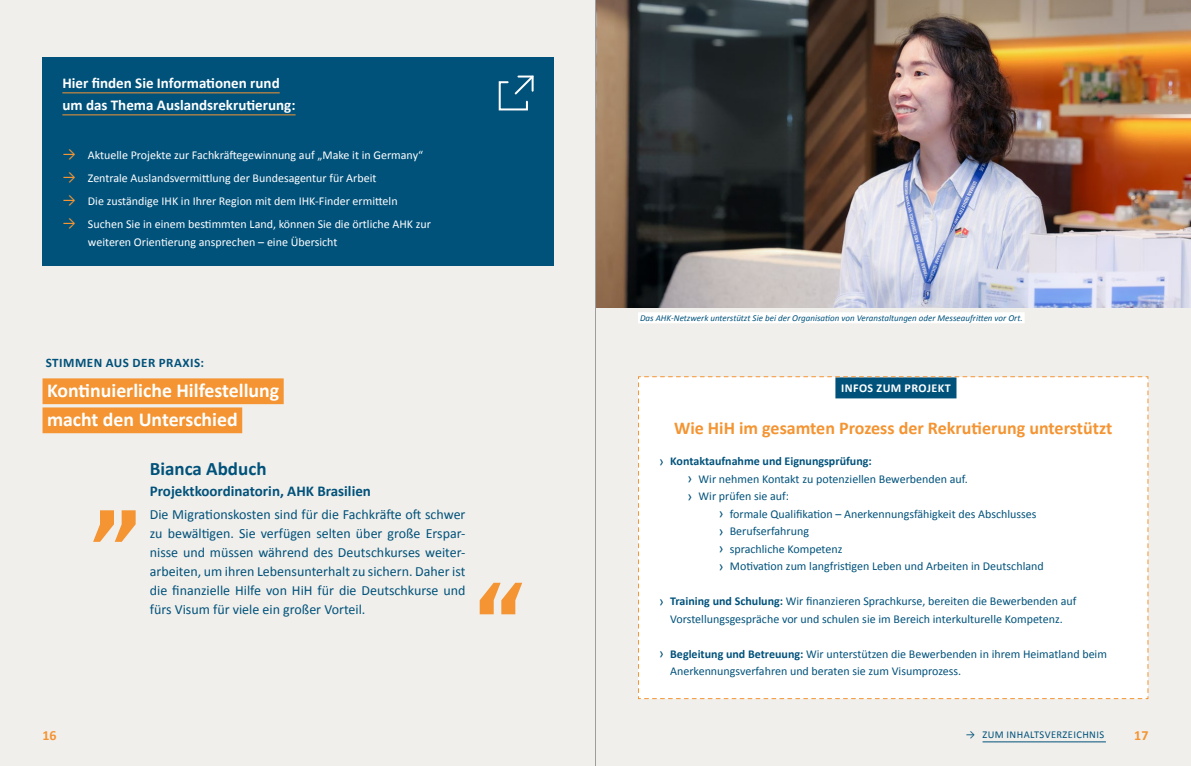
<style>
.page{position:relative;width:1191px;height:766px;background:#fff}
.page>*{position:absolute;margin:0;border:0;box-sizing:border-box;transform-origin:0 0}
.t1{font:700 19.8px/29px "Calibri";color:#fff}
.t2{font:700 19px "Calibri";color:#00527b}
.t3{font:700 18px "Calibri";color:#f49432}
.t4{font:700 15px/22px "Calibri";color:#fff}
.t5{font:700 15px "Calibri";color:#00527b}
.t6{font:14px/19px "Calibri";color:#00527b;text-align:justify}
.t7{font:700 14px "Calibri";color:#f49432}
.t8{font:700 13px "Calibri";letter-spacing:.04em;color:#00527b}
.t9{font:12px/17.5px "Calibri";color:#00527b}
.t10{font:12px/17.5px "Calibri";color:#fff}
.t11{font:700 12px "Calibri";letter-spacing:.04em;color:#fff}
.t12{font:10.4px "Calibri";letter-spacing:.04em;color:#00527b}
.t13{font:italic 9px "Calibri";color:#00527b}
.s1{font-size:15px;color:#f49432}
.s2{font-size:15px}
.s3{font-weight:700}
</style>
<div class="page">
<div style="left:0;top:0;width:1191px;height:765px;background:#f1efeb"></div>
<hr style="left:982px;top:741px;width:124px;height:1px;background:#00527b">
<div style="left:638px;top:376px;width:511px;height:323px;background:#fff"></div>
<img style="left:596px;top:0;width:595px;height:307px">
<div style="left:638px;top:312px;width:386px;height:11px;background:#fff"></div>
<div style="left:43px;top:378px;width:241px;height:26px;background:#f49432"></div>
<div style="left:43px;top:407px;width:199px;height:26px;background:#f49432"></div>
<svg style="left:480px;top:582px;width:42px;height:32px"></svg>
<svg style="left:93px;top:510px;width:43px;height:31px"></svg>
<div style="left:43px;top:57px;width:510px;height:208px;background:#00527b"></div>
<hr style="left:62px;top:92px;width:218px;height:1px;background:#f49432">
<hr style="left:62px;top:114px;width:233px;height:1px;background:#f49432">
<svg style="left:498px;top:75px;width:36px;height:36px"></svg>
<hr style="left:595px;top:0;width:1px;height:765px;background:#9d9d9c">
<p class="t4" style="left:62px;top:72px;width:235px">Hier finden Sie Informationen rund um das Thema Auslandsrekrutierung:</p>
<p class="t10" style="left:62px;top:146px;width:362px"><span class="s1">→</span> Aktuelle Projekte zur Fachkräftegewinnung auf „Make it in Germany“</p>
<p class="t10" style="left:62px;top:169px;width:315px"><span class="s1">→</span> Zentrale Auslandsvermittlung der Bundesagentur für Arbeit</p>
<p class="t10" style="left:62px;top:192px;width:337px"><span class="s1">→</span> Die zuständige IHK in Ihrer Region mit dem IHK-Finder ermitteln</p>
<p class="t10" style="left:88px;top:215px;width:345px;text-indent:-26px"><span class="s1">→</span> Suchen Sie in einem bestimmten Land, können Sie die örtliche AHK zur weiteren Orientierung ansprechen – eine Übersicht</p>
<p class="t8" style="left:46px;top:354px;width:160px">STIMMEN AUS DER PRAXIS:</p>
<h1 class="t1" style="left:47px;top:376px;width:234px">Kontinuierliche Hilfestellung macht den Unterschied</h1>
<h2 class="t2" style="left:150px;top:456px;width:118px">Bianca Abduch</h2>
<p class="t5" style="left:150px;top:481px;width:223px">Projektkoordinatorin, AHK Brasilien</p>
<p class="t6" style="left:150px;top:504px;width:317px">Die Migrationskosten sind für die Fachkräfte oft schwer zu bewältigen. Sie verfügen selten über große Erspar&shy;nisse und müssen während des Deutschkurses weiter&shy;arbeiten, um ihren Lebensunterhalt zu sichern. Daher ist die finanzielle Hilfe von HiH für die Deutschkurse und fürs Visum für viele ein großer Vorteil.</p>
<p class="t13" style="left:640px;top:311px;width:384px">Das AHK-Netzwerk unterstützt Sie bei der Organisation von Veranstaltungen oder Messeaufritten vor Ort.</p>
<p class="t11" style="left:841px;top:380px;width:111px">INFOS ZUM PROJEKT</p>
<h3 class="t3" style="left:674px;top:416px;width:440px">Wie HiH im gesamten Prozess der Rekrutierung unterstützt</h3>
<p class="t9" style="left:687px;top:452px;width:282px;text-indent:-28px"><span class="s2">ͧ</span> <span class="s3">Kontaktaufnahme und Eignungsprüfung:<br></span><span class="s2">ͧ</span> Wir nehmen Kontakt zu potenziellen Bewerbenden auf. <span class="s2">ͧ</span> Wir prüfen sie auf:</p>
<p class="t9" style="left:718px;top:505px;width:327px"><span class="s2">ͧ</span> formale Qualifikation – Anerkennungsfähigkeit des Abschlusses <span class="s2">ͧ</span> Berufserfahrung<br><span class="s2">ͧ</span> sprachliche Kompetenz<br><span class="s2">ͧ</span> Motivation zum langfristigen Leben und Arbeiten in Deutschland</p>
<p class="t9" style="left:659px;top:592px;width:419px;text-align:center"><span class="s2">ͧ</span> <span class="s3">Training und Schulung:</span> Wir finanzieren Sprachkurse, bereiten die Bewerbenden auf<br>Vorstellungsgespräche vor und schulen sie im Bereich interkulturelle Kompetenz.</p>
<p class="t9" style="left:670px;top:645px;width:438px;text-indent:-11px"><span class="s2">ͧ</span> <span class="s3">Begleitung und Betreuung:</span> Wir unterstützen die Bewerbenden in ihrem Heimatland beim<br>Anerkennungsverfahren und beraten sie zum Visumprozess.</p>
<p class="t7" style="left:43px;top:726px;width:16px">16</p>
<p class="t7" style="left:1134px;top:726px;width:16px">17</p>
<p class="t12" style="left:965px;top:727px;width:140px">→ ZUM INHALTSVERZEICHNIS</p>
</div>
